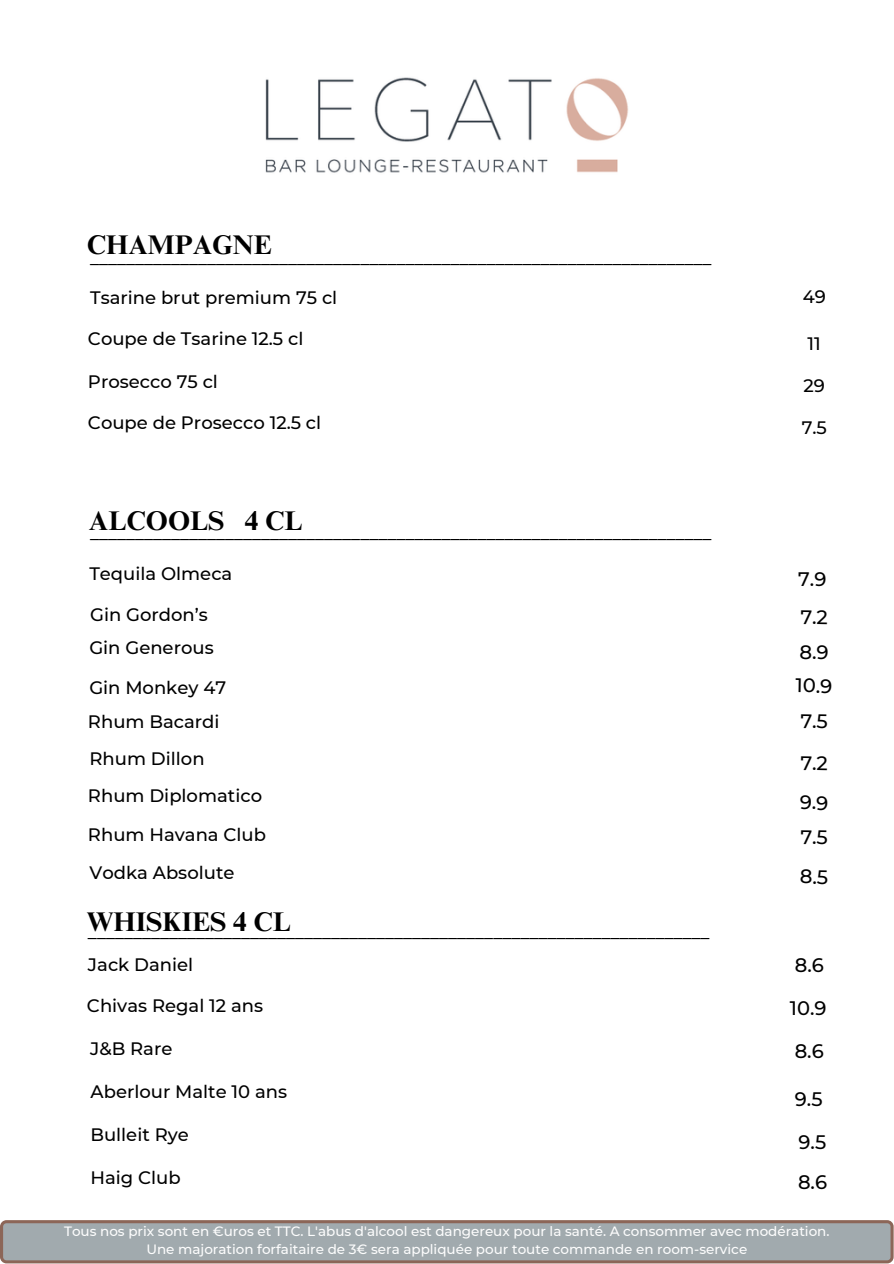
<style>
.page{position:relative;width:894px;height:1264px;background:#fff}
.page>*{position:absolute;margin:0;border:0;box-sizing:border-box;transform-origin:0 0}
.t1{font:700 27px "Times NRMT Pro";color:#000}
.t2{font:500 19.5px "Montserrat";color:#000}
.t3{font:500 18px "Montserrat";color:#000}
.t4{font:500 13.5px "Montserrat";color:#fdfdfd}
</style>
<div class="page">
<img style="left:265px;top:77px;width:364px;height:96px">
<svg style="left:0;top:1220px;width:893px;height:43px;background:#9ea0a2"></svg>
<h2 class="t1" style="left:87px;top:234px;width:186px">CHAMPAGNE</h2>
<h2 class="t3" style="left:90px;top:246px;width:623px">_____________________________________________________________________</h2>
<h2 class="t3" style="left:90px;top:286px;width:249px">Tsarine brut premium 75 cl</h2>
<h2 class="t3" style="left:88px;top:327px;width:217px">Coupe de Tsarine 12.5 cl</h2>
<h2 class="t3" style="left:88px;top:371px;width:131px">Prosecco 75 cl</h2>
<h2 class="t3" style="left:88px;top:411px;width:235px">Coupe de Prosecco 12.5 cl</h2>
<h2 class="t1" style="left:89px;top:510px;width:215px">ALCOOLS 4 CL</h2>
<h2 class="t3" style="left:90px;top:522px;width:623px">_____________________________________________________________________</h2>
<h2 class="t3" style="left:89px;top:562px;width:144px">Tequila Olmeca</h2>
<h2 class="t3" style="left:90px;top:603px;width:119px">Gin Gordon’s</h2>
<h2 class="t3" style="left:89px;top:637px;width:126px">Gin Generous</h2>
<h2 class="t3" style="left:89px;top:676px;width:138px">Gin Monkey 47</h2>
<h2 class="t3" style="left:88px;top:710px;width:133px">Rhum Bacardi</h2>
<h2 class="t3" style="left:89px;top:747px;width:117px">Rhum Dillon</h2>
<h2 class="t3" style="left:88px;top:784px;width:175px">Rhum Diplomatico</h2>
<h2 class="t3" style="left:88px;top:823px;width:179px">Rhum Havana Club</h2>
<h2 class="t3" style="left:89px;top:861px;width:146px">Vodka Absolute</h2>
<h2 class="t1" style="left:87px;top:911px;width:206px">WHISKIES 4 CL</h2>
<h2 class="t3" style="left:88px;top:921px;width:623px">_____________________________________________________________________</h2>
<h2 class="t3" style="left:88px;top:953px;width:107px">Jack Daniel</h2>
<h2 class="t3" style="left:87px;top:994px;width:178px">Chivas Regal 12 ans</h2>
<h2 class="t3" style="left:90px;top:1037px;width:84px">J&amp;B Rare</h2>
<h2 class="t3" style="left:90px;top:1080px;width:198px">Aberlour Malte 10 ans</h2>
<h2 class="t3" style="left:90px;top:1123px;width:100px">Bulleit Rye</h2>
<h2 class="t3" style="left:90px;top:1166px;width:92px">Haig Club</h2>
<p class="t3" style="left:802px;top:285px;width:25px">49</p>
<h2 class="t3" style="left:807px;top:332px;width:15px">11</h2>
<h1 class="t3" style="left:803px;top:374px;width:23px">29</h1>
<p class="t3" style="left:801px;top:416px;width:27px">7.5</p>
<p class="t2" style="left:798px;top:567px;width:30px">7.9</p>
<h2 class="t2" style="left:795px;top:673px;width:38px;rotate:1deg">10.9</h2>
<h2 class="t2" style="left:794px;top:952px;width:31px">8.6</h2>
<h2 class="t2" style="left:789px;top:996px;width:38px">10.9</h2>
<h2 class="t2" style="left:794px;top:1039px;width:31px">8.6</h2>
<h2 class="t2" style="left:794px;top:1087px;width:29px">9.5</h2>
<h2 class="t2" style="left:798px;top:1130px;width:29px">9.5</h2>
<h2 class="t2" style="left:797px;top:1170px;width:31px">8.6</h2>
<h1 class="t4" style="left:64px;top:1222px;width:766px">Tous nos prix sont en €uros et TTC. L'abus d'alcool est dangereux pour la santé. A consommer avec modération.</h1>
<p class="t4" style="left:146px;top:1240px;width:602px">Une majoration forfaitaire de 3€ sera appliquée pour toute commande en room-service</p>
</div>
